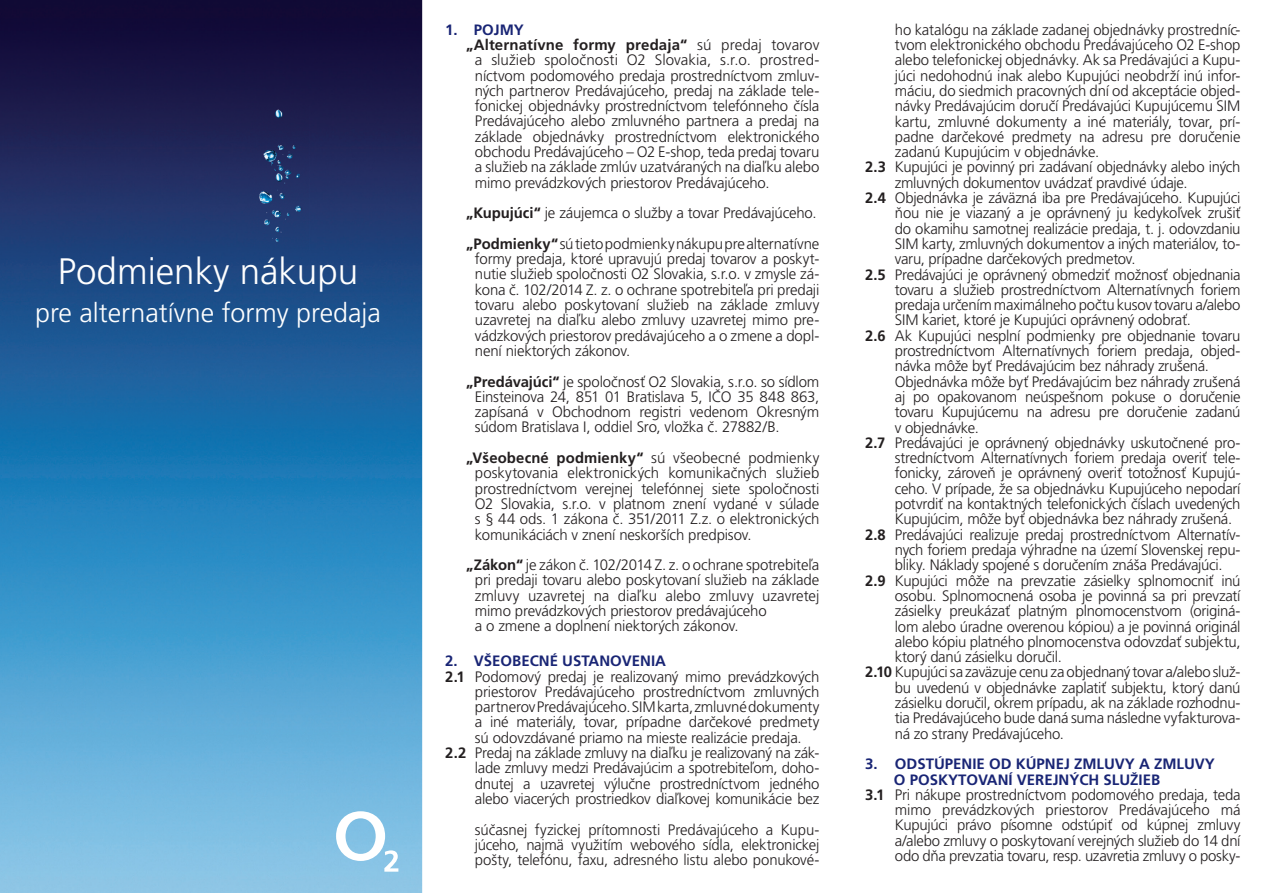
<style>
.page{position:relative;width:1263px;height:893px;background:#fff}
.page>*{position:absolute;margin:0;border:0;box-sizing:border-box;transform-origin:0 0}
.t1{font:300 36.75px "Frutiger CE";color:#fff}
.t2{font:300 26.85px "Frutiger CE";color:#fff}
.t3{font:300 15.15px/15.3px "Frutiger CE";letter-spacing:-.015em;color:#231f20;text-align:justify}
.t4{font:700 15px/15.3px "Frutiger CE";letter-spacing:.005em;color:#231f20}
.t5{font:700 15px/15.3px "Frutiger CE";color:#192575}
.s1{color:#192575}
.s2{font-weight:300;font-size:15.15px}
.s3{font-weight:700;font-size:15px}
</style>
<div class="page">
<img style="left:0;top:0;width:422px;height:893px">
<img style="left:250px;top:105px;width:60px;height:144px">
<svg style="left:336px;top:811px;width:62px;height:61px"></svg>
<h1 class="t1" style="left:58px;top:250px;width:302px">Podmienky nákupu</h1>
<h2 class="t2" style="left:35px;top:298px;width:347px">pre alternatívne formy predaja</h2>
<p class="t4" style="left:466px;top:22px;width:355px;text-indent:-21px"><span class="s1">1. POJMY<br></span>„Alternatívne formy predaja“ <span class="s2">sú predaj tovarov</span></p>
<p class="t3" style="left:475px;top:52px;width:346px">a služieb spoločnosti O2 Slovakia, s.r.o. prostred&shy;níctvom podomového predaja prostredníctvom zmluv&shy;ných partnerov Predávajúceho, predaj na základe tele&shy;fonickej objednávky prostredníctvom telefónneho čísla Predávajúceho alebo zmluvného partnera a predaj na základe objednávky prostredníctvom elektronického obchodu Predávajúceho – O2 E-shop, teda predaj tovaru a služieb na základe zmlúv uzatváraných na diaľku alebo mimo prevádzkových priestorov Predávajúceho.</p>
<p class="t3" style="left:466px;top:198px;width:355px;line-height:30.6px"><span class="s3">„Kupujúci“</span> je záujemca o služby a tovar Predávajúceho. <span class="s3">„Podmienky“</span> sú tieto podmienky nákupu pre alternatívne</p>
<p class="t3" style="left:475px;top:251px;width:346px">formy predaja, ktoré upravujú predaj tovarov a poskyt&shy;nutie služieb spoločnosti O2 Slovakia, s.r.o. v zmysle zá&shy;kona č. 102/2014 Z. z. o ochrane spotrebiteľa pri predaji tovaru alebo poskytovaní služieb na základe zmluvy uzavretej na diaľku alebo zmluvy uzavretej mimo pre&shy;vádzkových priestorov predávajúceho a o zmene a dopl&shy;není niektorých zákonov.</p>
<p class="t3" style="left:475px;top:374px;width:346px;text-indent:-9px"><span class="s3">„Predávajúci“</span> je spoločnosť O2 Slovakia, s.r.o. so sídlom Einsteinova 24, 851 01 Bratislava 5, IČO 35 848 863, zapísaná v Obchodnom registri vedenom Okresným súdom Bratislava I, oddiel Sro, vložka č. 27882/B.</p>
<p class="t4" style="left:466px;top:450px;width:355px">„Všeobecné podmienky“ <span class="s2">sú všeobecné podmienky</span></p>
<p class="t3" style="left:475px;top:465px;width:346px">poskytovania elektronických komunikačných služieb prostredníctvom verejnej telefónnej siete spoločnosti O2 Slovakia, s.r.o. v platnom znení vydané v súlade s § 44 ods. 1 zákona č. 351/2011 Z.z. o elektronických komunikáciách v znení neskorších predpisov.</p>
<p class="t3" style="left:475px;top:557px;width:346px;text-align:left;text-indent:-9px"><span class="s3">„Zákon“</span> je zákon č. 102/2014 Z. z. o ochrane spotrebiteľa pri predaji tovaru alebo poskytovaní služieb na základe zmluvy uzavretej na diaľku alebo zmluvy uzavretej mimo prevádzkových priestorov predávajúceho<br>a o zmene a doplnení niektorých zákonov.</p>
<p class="t5" style="left:445px;top:653px;width:222px">2. VŠEOBECNÉ USTANOVENIA</p>
<p class="t3" style="left:445px;top:669px;width:376px"><span class="s3">2.1</span> Podomový predaj je realizovaný mimo prevádzkových</p>
<p class="t3" style="left:475px;top:684px;width:346px">priestorov Predávajúceho prostredníctvom zmluvných</p>
<p class="t3" style="left:475px;top:699px;width:346px">partnerov Predávajúceho. SIM karta, zmluvné dokumenty</p>
<p class="t3" style="left:475px;top:714px;width:346px">a iné materiály, tovar, prípadne darčekové predmety</p>
<p class="t3" style="left:475px;top:730px;width:328px">sú odovzdávané priamo na mieste realizácie predaja.</p>
<p class="t3" style="left:445px;top:745px;width:376px"><span class="s3">2.2</span> Predaj na základe zmluvy na diaľku je realizovaný na zák-</p>
<p class="t3" style="left:475px;top:760px;width:346px">lade zmluvy medzi Predávajúcim a spotrebiteľom, doho-</p>
<p class="t3" style="left:475px;top:776px;width:346px">dnutej a uzavretej výlučne prostredníctvom jedného</p>
<p class="t3" style="left:475px;top:791px;width:346px">alebo viacerých prostriedkov diaľkovej komunikácie bez</p>
<p class="t3" style="left:475px;top:822px;width:346px">súčasnej fyzickej prítomnosti Predávajúceho a Kupu&shy;júceho, najmä využitím webového sídla, elektronickej pošty, telefónu, faxu, adresného listu alebo ponukové-</p>
<p class="t3" style="left:895px;top:22px;width:347px">ho katalógu na základe zadanej objednávky prostredníc-</p>
<p class="t3" style="left:895px;top:37px;width:347px">tvom elektronického obchodu Predávajúceho O2 E-shop</p>
<p class="t3" style="left:895px;top:52px;width:347px">alebo telefonickej objednávky. Ak sa Predávajúci a Kupu-</p>
<p class="t3" style="left:895px;top:68px;width:347px">júci nedohodnú inak alebo Kupujúci neobdrží inú infor-</p>
<p class="t3" style="left:895px;top:83px;width:347px">máciu, do siedmich pracovných dní od akceptácie objed-</p>
<p class="t3" style="left:895px;top:98px;width:347px">návky Predávajúcim doručí Predávajúci Kupujúcemu SIM</p>
<p class="t3" style="left:895px;top:114px;width:347px">kartu, zmluvné dokumenty a iné materiály, tovar, prí-</p>
<p class="t3" style="left:895px;top:129px;width:347px">padne darčekové predmety na adresu pre doručenie</p>
<p class="t3" style="left:895px;top:144px;width:206px">zadanú Kupujúcim v objednávke.</p>
<p class="t3" style="left:865px;top:159px;width:377px"><span class="s3">2.3</span> Kupujúci je povinný pri zadávaní objednávky alebo iných</p>
<p class="t3" style="left:895px;top:175px;width:294px">zmluvných dokumentov uvádzať pravdivé údaje.</p>
<p class="t3" style="left:865px;top:190px;width:377px"><span class="s3">2.4</span> Objednávka je záväzná iba pre Predávajúceho. Kupujúci</p>
<p class="t3" style="left:895px;top:205px;width:347px">ňou nie je viazaný a je oprávnený ju kedykoľvek zrušiť</p>
<p class="t3" style="left:895px;top:221px;width:347px">do okamihu samotnej realizácie predaja, t. j. odovzdaniu</p>
<p class="t3" style="left:895px;top:236px;width:347px">SIM karty, zmluvných dokumentov a iných materiálov, to-</p>
<p class="t3" style="left:895px;top:251px;width:242px">varu, prípadne darčekových predmetov.</p>
<p class="t3" style="left:865px;top:267px;width:377px"><span class="s3">2.5</span> Predávajúci je oprávnený obmedziť možnosť objednania</p>
<p class="t3" style="left:895px;top:282px;width:347px">tovaru a služieb prostredníctvom Alternatívnych foriem</p>
<p class="t3" style="left:895px;top:297px;width:347px">predaja určením maximálneho počtu kusov tovaru a/alebo</p>
<p class="t3" style="left:895px;top:312px;width:298px">SIM kariet, ktoré je Kupujúci oprávnený odobrať.</p>
<p class="t3" style="left:865px;top:328px;width:377px"><span class="s3">2.6</span> Ak Kupujúci nesplní podmienky pre objednanie tovaru</p>
<p class="t3" style="left:895px;top:343px;width:347px">prostredníctvom Alternatívnych foriem predaja, objed-</p>
<p class="t3" style="left:895px;top:358px;width:316px">návka môže byť Predávajúcim bez náhrady zrušená.</p>
<p class="t3" style="left:895px;top:374px;width:347px">Objednávka môže byť Predávajúcim bez náhrady zrušená</p>
<p class="t3" style="left:895px;top:389px;width:347px">aj po opakovanom neúspešnom pokuse o doručenie</p>
<p class="t3" style="left:895px;top:404px;width:347px">tovaru Kupujúcemu na adresu pre doručenie zadanú</p>
<p class="t3" style="left:895px;top:420px;width:85px">v objednávke.</p>
<p class="t3" style="left:865px;top:435px;width:377px"><span class="s3">2.7</span> Predávajúci je oprávnený objednávky uskutočnené pro-</p>
<p class="t3" style="left:895px;top:450px;width:347px">stredníctvom Alternatívnych foriem predaja overiť tele-</p>
<p class="t3" style="left:895px;top:465px;width:347px">fonicky, zároveň je oprávnený overiť totožnosť Kupujú-</p>
<p class="t3" style="left:895px;top:481px;width:347px">ceho. V prípade, že sa objednávku Kupujúceho nepodarí</p>
<p class="t3" style="left:895px;top:496px;width:347px">potvrdiť na kontaktných telefonických číslach uvedených</p>
<p class="t3" style="left:895px;top:511px;width:339px">Kupujúcim, môže byť objednávka bez náhrady zrušená.</p>
<p class="t3" style="left:865px;top:527px;width:377px"><span class="s3">2.8</span> Predávajúci realizuje predaj prostredníctvom Alternatív-</p>
<p class="t3" style="left:895px;top:542px;width:347px">nych foriem predaja výhradne na území Slovenskej repu-</p>
<p class="t3" style="left:895px;top:557px;width:329px">bliky. Náklady spojené s doručením znáša Predávajúci.</p>
<p class="t3" style="left:865px;top:573px;width:377px"><span class="s3">2.9</span> Kupujúci môže na prevzatie zásielky splnomocniť inú</p>
<p class="t3" style="left:895px;top:588px;width:347px">osobu. Splnomocnená osoba je povinná sa pri prevzatí</p>
<p class="t3" style="left:895px;top:603px;width:347px">zásielky preukázať platným plnomocenstvom (originá-</p>
<p class="t3" style="left:895px;top:618px;width:347px">lom alebo úradne overenou kópiou) a je povinná originál</p>
<p class="t3" style="left:895px;top:634px;width:347px">alebo kópiu platného plnomocenstva odovzdať subjektu,</p>
<p class="t3" style="left:895px;top:649px;width:168px">ktorý danú zásielku doručil.</p>
<p class="t3" style="left:865px;top:664px;width:377px"><span class="s3">2.10</span> Kupujúci sa zaväzuje cenu za objednaný tovar a/alebo služ-</p>
<p class="t3" style="left:895px;top:680px;width:347px">bu uvedenú v objednávke zaplatiť subjektu, ktorý danú</p>
<p class="t3" style="left:895px;top:695px;width:347px">zásielku doručil, okrem prípadu, ak na základe rozhodnu-</p>
<p class="t3" style="left:895px;top:710px;width:347px">tia Predávajúceho bude daná suma následne vyfakturova-</p>
<p class="t3" style="left:895px;top:726px;width:171px">ná zo strany Predávajúceho.</p>
<p class="t5" style="left:894px;top:756px;width:323px;text-indent:-29px">3. ODSTÚPENIE OD KÚPNEJ ZMLUVY A ZMLUVY<br>O POSKYTOVANÍ VEREJNÝCH SLUŽIEB</p>
<p class="t3" style="left:895px;top:787px;width:347px;text-indent:-30px"><span class="s3">3.1</span> Pri nákupe prostredníctvom podomového predaja, teda mimo prevádzkových priestorov Predávajúceho má Kupujúci právo písomne odstúpiť od kúpnej zmluvy a/alebo zmluvy o poskytovaní verejných služieb do 14 dní odo dňa prevzatia tovaru, resp. uzavretia zmluvy o posky-</p>
</div>
